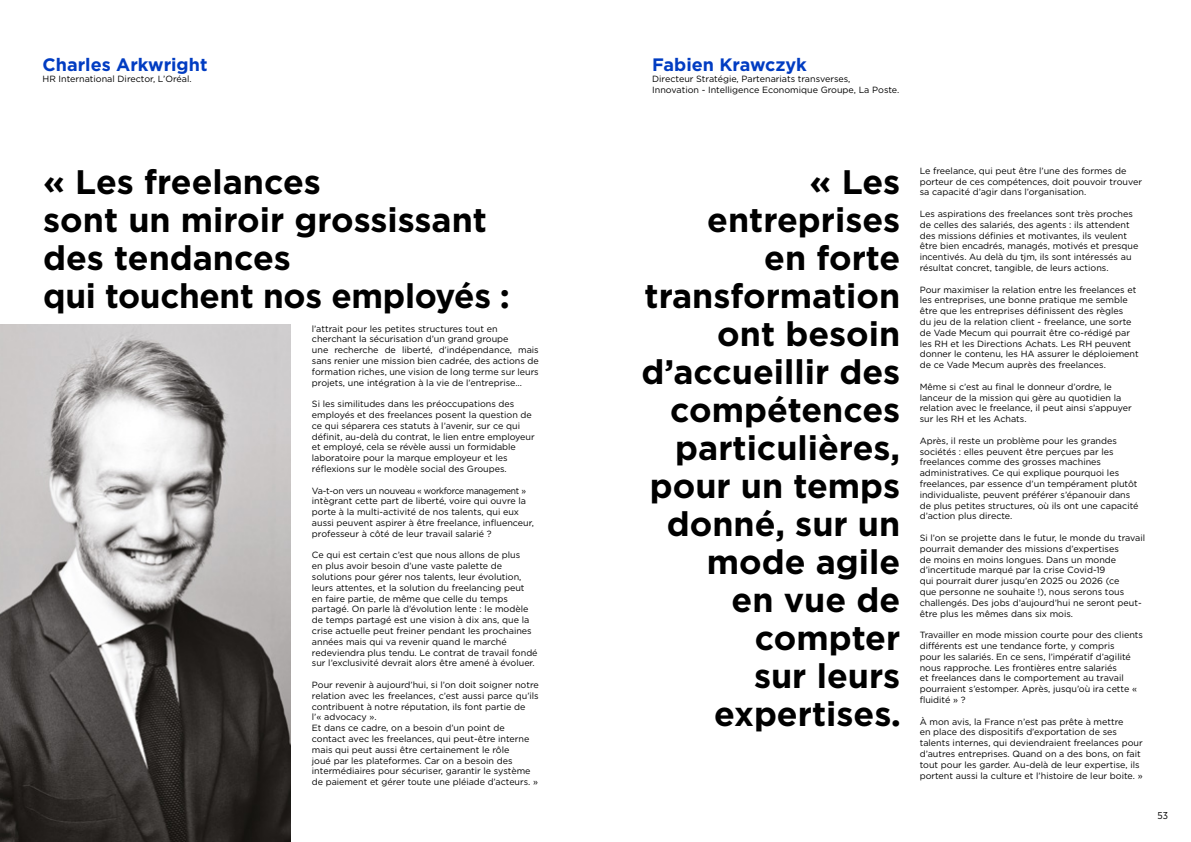
<style>
.page{position:relative;width:1191px;height:842px;background:#fff}
.page>*{position:absolute;margin:0;border:0;box-sizing:border-box;transform-origin:0 0}
.t1{font:700 34px/38px "Gotham";color:#000}
.t2{font:700 18px "Gotham";color:#003cc2}
.t3{font:10px "Gotham Narrow";color:#000}
.t4{font:9px/10.8px "Gotham";color:#000}
.s1{font-family:"Freelance Montserrat Bold";font-weight:400}
</style>
<div class="page">
<img style="left:0;top:324px;width:290px;height:518px">
<h2 class="t2" style="left:43px;top:53px;width:166px">Charles Arkwright</h2>
<p class="t4" style="left:43px;top:73px;width:151px">HR International Director, L’Oréal.</p>
<h2 class="t2" style="left:652px;top:53px;width:156px">Fabien Krawczyk</h2>
<p class="t4" style="left:652px;top:73px;width:249px">Directeur Stratégie, Partenariats transverses,<br>Innovation - Intelligence Economique Groupe, La Poste.</p>
<h1 class="t1" style="left:43px;top:162px;width:467px">« Les freelances<br>sont un miroir grossissant des tendances<br>qui touchent nos employés <span class="s1">:</span></h1>
<p class="t4" style="left:919px;top:165px;width:224px">Le freelance, qui peut être l’une des formes de porteur de ces compétences, doit pouvoir trouver sa capacité d’agir dans l’organisation.</p>
<h1 class="t1" style="left:641px;top:162px;width:260px;text-align:right">« Les entreprises<br>en forte transformation ont besoin d’accueillir des compétences particulières, pour un temps donné, sur un mode agile<br>en vue de compter<br>sur leurs expertises<span class="s1">.</span></h1>
<p class="t4" style="left:919px;top:208px;width:220px">Les aspirations des freelances sont très proches de celles des salariés, des agents : ils attendent des missions définies et motivantes, ils veulent être bien encadrés, managés, motivés et presque incentivés. Au delà du tjm, ils sont intéressés au résultat concret, tangible, de leurs actions.</p>
<p class="t4" style="left:919px;top:284px;width:221px">Pour maximiser la relation entre les freelances et les entreprises, une bonne pratique me semble être que les entreprises définissent des règles<br>du jeu de la relation client - freelance, une sorte de Vade Mecum qui pourrait être co-rédigé par les RH et les Directions Achats. Les RH peuvent donner le contenu, les HA assurer le déploiement de ce Vade Mecum auprès des freelances.</p>
<p class="t4" style="left:919px;top:381px;width:214px">Même si c’est au final le donneur d’ordre, le lanceur de la mission qui gère au quotidien la relation avec le freelance, il peut ainsi s’appuyer sur les RH et les Achats.</p>
<p class="t4" style="left:919px;top:435px;width:220px">Après, il reste un problème pour les grandes sociétés : elles peuvent être perçues par les freelances comme des grosses machines administratives. Ce qui explique pourquoi les freelances, par essence d’un tempérament plutôt individualiste, peuvent préférer s’épanouir dans de plus petites structures, où ils ont une capacité d’action plus directe.</p>
<p class="t4" style="left:919px;top:532px;width:227px">Si l’on se projette dans le futur, le monde du travail pourrait demander des missions d’expertises<br>de moins en moins longues. Dans un monde d’incertitude marqué par la crise Covid-19<br>qui pourrait durer jusqu’en 2025 ou 2026 (ce<br>que personne ne souhaite !), nous serons tous challengés. Des jobs d’aujourd’hui ne seront peut&shy;être plus les mêmes dans six mois.</p>
<p class="t4" style="left:919px;top:629px;width:225px">Travailler en mode mission courte pour des clients différents est une tendance forte, y compris<br>pour les salariés. En ce sens, l’impératif d’agilité nous rapproche. Les frontières entre salariés<br>et freelances dans le comportement au travail pourraient s’estomper. Après, jusqu’où ira cette « fluidité » ?</p>
<p class="t4" style="left:919px;top:716px;width:224px">À mon avis, la France n’est pas prête à mettre<br>en place des dispositifs d’exportation de ses talents internes, qui deviendraient freelances pour d’autres entreprises. Quand on a des bons, on fait tout pour les garder. Au-delà de leur expertise, ils portent aussi la culture et l’histoire de leur boite. »</p>
<p class="t4" style="left:312px;top:323px;width:228px">l’attrait pour les petites structures tout en cherchant la sécurisation d’un grand groupe<br>une recherche de liberté, d’indépendance, mais sans renier une mission bien cadrée, des actions de formation riches, une vision de long terme sur leurs projets, une intégration à la vie de l’entreprise…</p>
<p class="t4" style="left:312px;top:398px;width:224px">Si les similitudes dans les préoccupations des employés et des freelances posent la question de ce qui séparera ces statuts à l’avenir, sur ce qui définit, au-delà du contrat, le lien entre employeur et employé, cela se révèle aussi un formidable laboratoire pour la marque employeur et les réflexions sur le modèle social des Groupes.</p>
<p class="t4" style="left:312px;top:485px;width:223px">Va-t-on vers un nouveau « workforce management » intègrant cette part de liberté, voire qui ouvre la porte à la multi-activité de nos talents, qui eux aussi peuvent aspirer à être freelance, influenceur, professeur à côté de leur travail salarié ?</p>
<p class="t4" style="left:312px;top:550px;width:227px">Ce qui est certain c’est que nous allons de plus<br>en plus avoir besoin d’une vaste palette de solutions pour gérer nos talents, leur évolution, leurs attentes, et la solution du freelancing peut en faire partie, de même que celle du temps partagé. On parle là d’évolution lente : le modèle de temps partagé est une vision à dix ans, que la crise actuelle peut freiner pendant les prochaines années mais qui va revenir quand le marché redeviendra plus tendu. Le contrat de travail fondé sur l’exclusivité devrait alors être amené à évoluer.</p>
<p class="t4" style="left:312px;top:679px;width:228px">Pour revenir à aujourd’hui, si l’on doit soigner notre relation avec les freelances, c’est aussi parce qu’ils contribuent à notre réputation, ils font partie de<br>l’« advocacy ».<br>Et dans ce cadre, on a besoin d’un point de contact avec les freelances, qui peut-être interne mais qui peut aussi être certainement le rôle<br>joué par les plateformes. Car on a besoin des intermédiaires pour sécuriser, garantir le système de paiement et gérer toute une pléiade d’acteurs. »</p>
<p class="t3" style="left:1157px;top:809px;width:12px">53</p>
</div>
